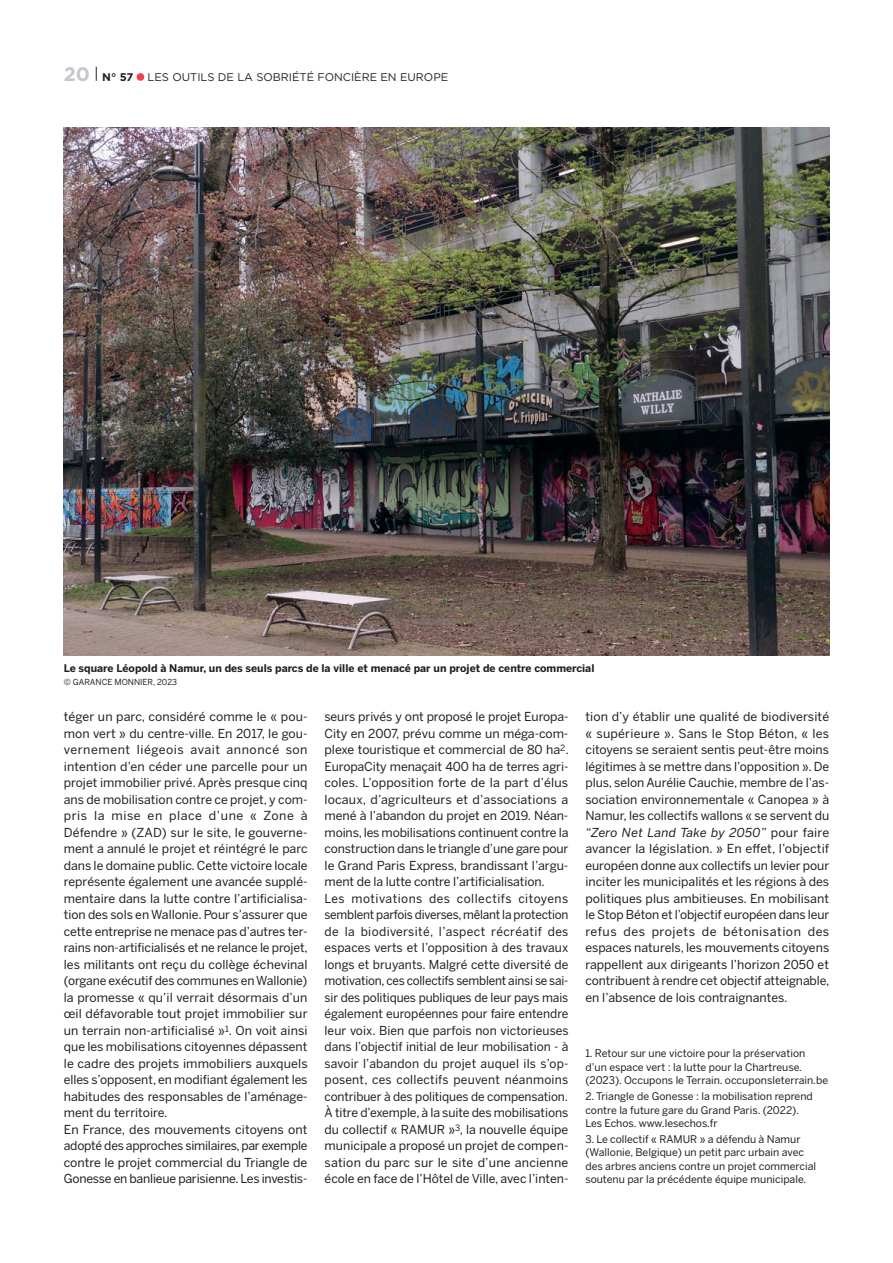
<style>
.page{position:relative;width:893px;height:1263px;background:#fff}
.page>*{position:absolute;margin:0;border:0;box-sizing:border-box;transform-origin:0 0}
.t1{font:12.3px/16.5px "Benton Sans";color:#231f20}
.t2{font:11.1px "Gotham";color:#231f20}
.t3{font:700 11.1px "Gotham";color:#231f20}
.t4{font:10.5px/13.5px "Benton Sans";color:#231f20}
.t5{font:700 10.5px "Benton Sans";color:#231f20}
.t6{font:8.25px "Benton Sans";color:#231f20}
.s1{font-size:19.5px;color:#c5c6cf}
.s2{font-style:italic}
</style>
<div class="page">
<svg style="left:96px;top:67px;width:1px;height:14px"></svg>
<div style="left:137px;top:73px;width:7px;height:8px;background:#ee434d;border-radius:50%"></div>
<img style="left:64px;top:127px;width:765px;height:528px">
<p class="t3" style="left:64px;top:69px;width:71px"><span class="s1">20</span> N° 57</p>
<p class="t2" style="left:148px;top:70px;width:302px">LES OUTILS DE LA SOBRIÉTÉ FONCIÈRE EN EUROPE</p>
<p class="t5" style="left:64px;top:661px;width:532px">Le square Léopold à Namur, un des seuls parcs de la ville et menacé par un projet de centre commercial</p>
<p class="t6" style="left:64px;top:677px;width:115px">© GARANCE MONNIER, 2023</p>
<p class="t1" style="left:64px;top:708px;width:246px">téger un parc, considéré comme le « pou&shy;mon vert » du centre-ville. En 2017, le gou&shy;vernement liégeois avait annoncé son intention d’en céder une parcelle pour un projet immobilier privé. Après presque cinq ans de mobilisation contre ce projet, y com&shy;pris la mise en place d’une « Zone à Défendre » (ZAD) sur le site, le gouverne&shy;ment a annulé le projet et réintégré le parc dans le domaine public. Cette victoire locale représente également une avancée supplé&shy;mentaire dans la lutte contre l’artificialisa&shy;tion des sols en Wallonie. Pour s’assurer que cette entreprise ne menace pas d’autres ter&shy;rains non-artificialisés et ne relance le projet, les militants ont reçu du collège échevinal (organe exécutif des communes en Wallonie) la promesse « qu’il verrait désormais d’un œil défavorable tout projet immobilier sur un terrain non-artificialisé »<sup>1</sup>. On voit ainsi que les mobilisations citoyennes dépassent le cadre des projets immobiliers auxquels elles s’opposent, en modifiant également les habitudes des responsables de l’aménage&shy;ment du territoire.<br>En France, des mouvements citoyens ont adopté des approches similaires, par exemple contre le projet commercial du Triangle de Gonesse en banlieue parisienne. Les investis-</p>
<p class="t1" style="left:325px;top:708px;width:246px">seurs privés y ont proposé le projet Europa-City en 2007, prévu comme un méga-com&shy;plexe touristique et commercial de 80 ha<sup>2</sup>.<br>EuropaCity menaçait 400 ha de terres agri&shy;coles. L’opposition forte de la part d’élus locaux, d’agriculteurs et d’associations a mené à l’abandon du projet en 2019. Néan&shy;moins, les mobilisations continuent contre la construction dans le triangle d’une gare pour le Grand Paris Express, brandissant l’argu&shy;ment de la lutte contre l’artificialisation.<br>Les motivations des collectifs citoyens semblent parfois diverses, mêlant la protection de la biodiversité, l’aspect récréatif des espaces verts et l’opposition à des travaux longs et bruyants. Malgré cette diversité de motivation, ces collectifs semblent ainsi se sai&shy;sir des politiques publiques de leur pays mais également européennes pour faire entendre leur voix. Bien que parfois non victorieuses dans l’objectif initial de leur mobilisation - à savoir l’abandon du projet auquel ils s’op&shy;posent, ces collectifs peuvent néanmoins contribuer à des politiques de compensation.<br>À titre d’exemple, à la suite des mobilisations du collectif « RAMUR »<sup>3</sup>, la nouvelle équipe municipale a proposé un projet de compen&shy;sation du parc sur le site d’une ancienne école en face de l’Hôtel de Ville, avec l’inten-</p>
<p class="t1" style="left:585px;top:708px;width:246px;text-align:justify">tion d’y établir une qualité de biodiversité « supérieure ». Sans le Stop Béton, « les citoyens se seraient sentis peut-être moins légitimes à se mettre dans l’opposition ». De plus, selon Aurélie Cauchie, membre de l’as&shy;sociation environnementale « Canopea » à Namur, les collectifs wallons « se servent du <span class="s2">“Zero Net Land Take by 2050”</span> pour faire avancer la législation. » En effet, l’objectif européen donne aux collectifs un levier pour inciter les municipalités et les régions à des politiques plus ambitieuses. En mobilisant le Stop Béton et l’objectif européen dans leur refus des projets de bétonisation des espaces naturels, les mouvements citoyens rappellent aux dirigeants l’horizon 2050 et contribuent à rendre cet objectif atteignable, en l’absence de lois contraignantes.</p>
<p class="t4" style="left:585px;top:1047px;width:244px">1. Retour sur une victoire pour la préservation d’un espace vert : la lutte pour la Chartreuse. (2023). Occupons le Terrain. occuponsleterrain.be</p>
<p class="t4" style="left:585px;top:1089px;width:229px">2. Triangle de Gonesse : la mobilisation reprend contre la future gare du Grand Paris. (2022).<br>Les Echos. www.lesechos.fr</p>
<p class="t4" style="left:585px;top:1132px;width:232px">3. Le collectif « RAMUR » a défendu à Namur (Wallonie, Belgique) un petit parc urbain avec des arbres anciens contre un projet commercial soutenu par la précédente équipe municipale.</p>
</div>
